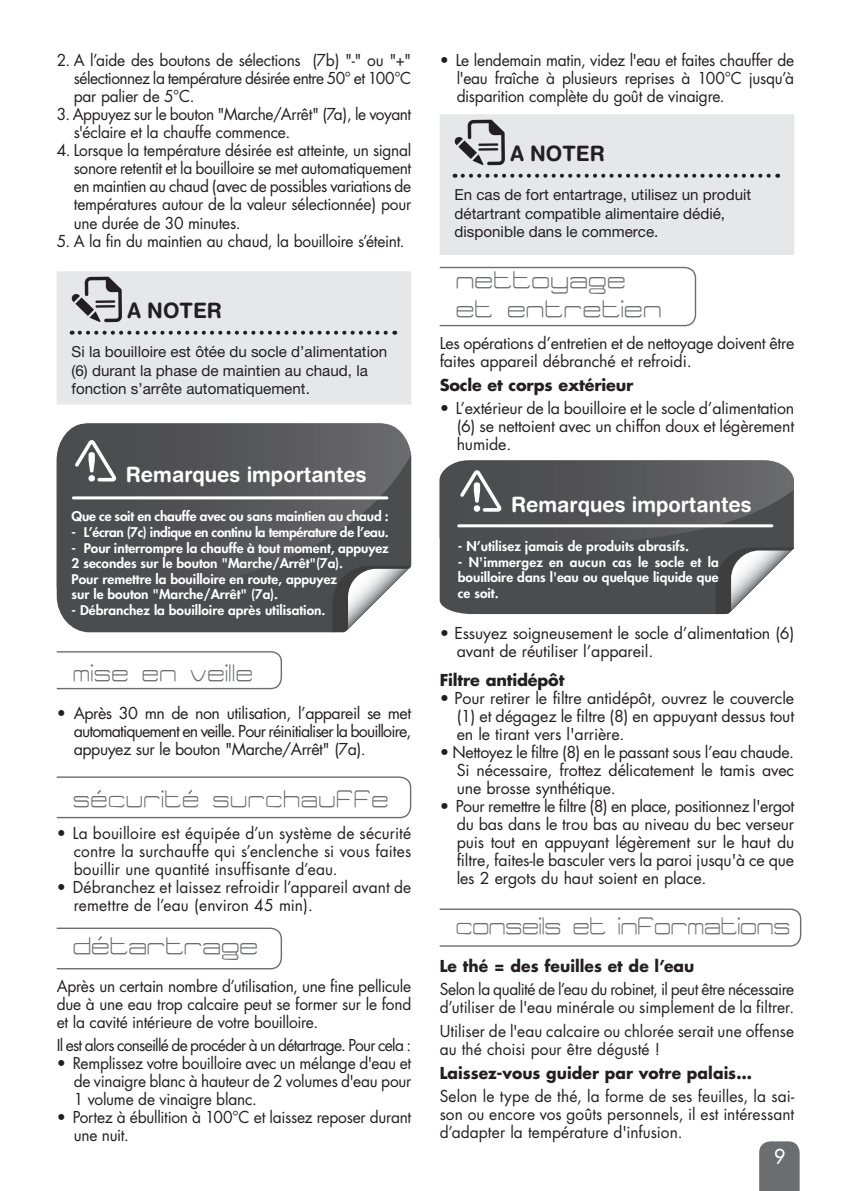
<style>
.page{position:relative;width:851px;height:1191px;background:#fff}
.page>*{position:absolute;margin:0;border:0;box-sizing:border-box;transform-origin:0 0}
.t1{font:28px/28.8px "Tidy Curve TV";letter-spacing:-.01em;color:#6c6d70}
.t2{font:28px "Tidy Curve TV";letter-spacing:-.01em;color:#6c6d70;scale:.9 1}
.t3{font:28px "Tidy Curve TV";letter-spacing:-.01em;color:#6c6d70;scale:.88 1}
.t4{font:700 21.2px "Helvetica Rounded";color:#fff;scale:.95 1}
.t5{font:700 21.2px "Helvetica Rounded";color:#231f20;scale:.95 1}
.t6{font:20px "Futura";color:#fff;scale:.95 1}
.t7{font:16px/18px "Futura";letter-spacing:-.01em;color:#231f20;text-align:justify}
.t8{font:700 16px "Futura";letter-spacing:-.005em;color:#231f20}
.t9{font:16px "Futura";letter-spacing:-.04em;color:#231f20}
.t10{font:15.2px/18.2px "Helvetica Neue";color:#231f20}
.t11{font:800 13px/15.6px "Futura";color:#fff;scale:1.05 1}
.t12{font:800 13px "Futura";letter-spacing:-.025em;color:#fff;scale:1.05 1}
</style>
<div class="page">
<div style="left:759px;top:1141px;width:40px;height:50px;background:#6c6d70"></div>
<div style="left:57px;top:588px;width:275px;height:44px;background:#4b4c4d"></div>
<svg style="left:332px;top:588px;width:58px;height:44px"></svg>
<svg style="left:57px;top:423px;width:354px;height:165px;background:#57585a"></svg>
<svg style="left:72px;top:436px;width:48px;height:47px"></svg>
<hr style="left:73px;top:496px;width:314px;height:3px;background:#fff">
<svg style="left:439px;top:460px;width:355px;height:154px;background:#5e5e60"></svg>
<hr style="left:458px;top:524px;width:313px;height:3px;background:#fff">
<svg style="left:56px;top:927px;width:226px;height:43px"></svg>
<div style="left:440px;top:114px;width:354px;height:141px;background:#e6e7e9"></div>
<svg style="left:454px;top:120px;width:51px;height:45px;background:#a6a5a7"></svg>
<svg style="left:462px;top:174px;width:316px;height:4px"></svg>
<div style="left:57px;top:271px;width:354px;height:133px;background:#e6e7e9"></div>
<svg style="left:71px;top:277px;width:51px;height:45px;background:#a6a5a7"></svg>
<svg style="left:80px;top:331px;width:315px;height:4px"></svg>
<svg style="left:56px;top:776px;width:356px;height:43px"></svg>
<svg style="left:56px;top:651px;width:226px;height:39px"></svg>
<svg style="left:439px;top:266px;width:257px;height:61px"></svg>
<svg style="left:439px;top:908px;width:362px;height:39px"></svg>
<p class="t7" style="left:74px;top:52px;width:339px;text-indent:-17px">2. A l’aide des boutons de sélections (7b) "-" ou "+" sélectionnez la température désirée entre 50° et 100°C par palier de 5°C.</p>
<p class="t7" style="left:74px;top:106px;width:339px;text-indent:-17px">3. Appuyez sur le bouton "Marche/Arrêt" (7a), le voyant s'éclaire et la chauffe commence.</p>
<p class="t7" style="left:74px;top:142px;width:339px;text-indent:-17px">4. Lorsque la température désirée est atteinte, un signal sonore retentit et la bouilloire se met automatiquement en maintien au chaud (avec de possibles variations de températures autour de la valeur sélectionnée) pour une durée de 30 minutes.</p>
<p class="t7" style="left:57px;top:232px;width:349px">5. A la fin du maintien au chaud, la bouilloire s’éteint.</p>
<h2 class="t5" style="left:128px;top:298px;width:93px">A noter</h2>
<p class="t10" style="left:72px;top:343px;width:317px">Si la bouilloire est ôtée du socle d’alimentation (6) durant la phase de maintien au chaud, la fonction s’arrête automatiquement.</p>
<h2 class="t4" style="left:126px;top:461px;width:255px">Remarques importantes</h2>
<p class="t11" style="left:72px;top:509px;width:303px">Que ce soit en chauffe avec ou sans maintien au chaud :</p>
<p class="t12" style="left:72px;top:524px;width:303px">- L’écran (7c) indique en continu la température de l’eau.</p>
<p class="t11" style="left:72px;top:540px;width:303px">- Pour interrompre la chauffe à tout moment, appuyez 2 secondes sur le bouton "Marche/Arrêt"(7a).<br>Pour remettre la bouilloire en route, appuyez<br>sur le bouton "Marche/Arrêt" (7a).</p>
<p class="t11" style="left:72px;top:602px;width:243px">- Débranchez la bouilloire après utilisation.</p>
<h1 class="t2" style="left:74px;top:659px;width:202px">mise en veille</h1>
<p class="t7" style="left:74px;top:704px;width:339px;text-indent:-17px">• Après 30 mn de non utilisation, l’appareil se met automatiquement en veille. Pour réinitialiser la bouilloire, appuyez sur le bouton "Marche/Arrêt" (7a).</p>
<h1 class="t2" style="left:74px;top:785px;width:353px">securite surchauffe</h1>
<p class="t7" style="left:74px;top:824px;width:339px;text-indent:-17px">• La bouilloire est équipée d’un système de sécurité contre la surchauffe qui s’enclenche si vous faites bouillir une quantité insuffisante d’eau.</p>
<p class="t7" style="left:74px;top:878px;width:339px;text-indent:-17px">• Débranchez et laissez refroidir l’appareil avant de remettre de l’eau (environ 45 min).</p>
<h1 class="t1" style="left:74px;top:931px;width:187px">detartrage</h1>
<p class="t7" style="left:57px;top:976px;width:356px">Après un certain nombre d’utilisation, une fine pellicule due à une eau trop calcaire peut se former sur le fond et la cavité intérieure de votre bouilloire.</p>
<p class="t9" style="left:57px;top:1035px;width:356px">Il est alors conseillé de procéder à un détartrage. Pour cela :</p>
<p class="t7" style="left:74px;top:1054px;width:339px;text-indent:-17px">• Remplissez votre bouilloire avec un mélange d'eau et de vinaigre blanc à hauteur de 2 volumes d'eau pour 1 volume de vinaigre blanc.</p>
<p class="t7" style="left:74px;top:1108px;width:339px;text-indent:-17px">• Portez à ébullition à 100°C et laissez reposer durant une nuit.</p>
<p class="t7" style="left:456px;top:52px;width:339px;text-indent:-17px">• Le lendemain matin, videz l'eau et faites chauffer de l'eau fraîche à plusieurs reprises à 100°C jusqu’à disparition complète du goût de vinaigre.</p>
<h2 class="t5" style="left:510px;top:141px;width:93px">A noter</h2>
<p class="t10" style="left:454px;top:186px;width:298px">En cas de fort entartrage, utilisez un produit détartrant compatible alimentaire dédié, disponible dans le commerce.</p>
<h1 class="t1" style="left:456px;top:266px;width:208px">nettoyage et entretien</h1>
<p class="t7" style="left:439px;top:334px;width:356px">Les opérations d’entretien et de nettoyage doivent être faites appareil débranché et refroidi.</p>
<p class="t8" style="left:439px;top:374px;width:195px">Socle et corps extérieur</p>
<p class="t7" style="left:456px;top:400px;width:339px;text-indent:-17px">• L’extérieur de la bouilloire et le socle d’alimentation (6) se nettoient avec un chiffon doux et légèrement humide.</p>
<h2 class="t4" style="left:511px;top:492px;width:255px">Remarques importantes</h2>
<p class="t11" style="left:458px;top:538px;width:222px">- N’utilisez jamais de produits abrasifs.</p>
<p class="t11" style="left:458px;top:554px;width:250px;text-align:justify">- N'immergez en aucun cas le socle et la bouilloire dans l'eau ou quelque liquide que ce soit.</p>
<p class="t7" style="left:456px;top:624px;width:339px;text-indent:-17px">• Essuyez soigneusement le socle d’alimentation (6) avant de réutiliser l’appareil.</p>
<p class="t8" style="left:439px;top:669px;width:126px">Filtre antidépôt</p>
<p class="t7" style="left:456px;top:689px;width:339px;text-indent:-17px">• Pour retirer le filtre antidépôt, ouvrez le couvercle (1) et dégagez le filtre (8) en appuyant dessus tout en le tirant vers l'arrière.</p>
<p class="t7" style="left:456px;top:743px;width:339px;text-indent:-17px">• Nettoyez le filtre (8) en le passant sous l’eau chaude.<br>Si nécessaire, frottez délicatement le tamis avec une brosse synthétique.</p>
<p class="t7" style="left:456px;top:797px;width:339px;text-indent:-17px">• Pour remettre le filtre (8) en place, positionnez l'ergot du bas dans le trou bas au niveau du bec verseur puis tout en appuyant légèrement sur le haut du filtre, faites-le basculer vers la paroi jusqu'à ce que les 2 ergots du haut soient en place.</p>
<h1 class="t3" style="left:456px;top:912px;width:382px">conseils et informations</h1>
<p class="t8" style="left:439px;top:955px;width:256px">Le thé = des feuilles et de l’eau</p>
<p class="t7" style="left:439px;top:980px;width:356px">Selon la qualité de l’eau du robinet, il peut être nécessaire d’utiliser de l'eau minérale ou simplement de la filtrer.</p>
<p class="t7" style="left:439px;top:1022px;width:356px">Utiliser de l'eau calcaire ou chlorée serait une offense au thé choisi pour être dégusté !</p>
<p class="t8" style="left:439px;top:1062px;width:313px">Laissez-vous guider par votre palais…</p>
<p class="t7" style="left:439px;top:1087px;width:356px">Selon le type de thé, la forme de ses feuilles, la sai&shy;son ou encore vos goûts personnels, il est intéressant d’adapter la température d'infusion.</p>
<p class="t6" style="left:774px;top:1144px;width:13px">9</p>
</div>
